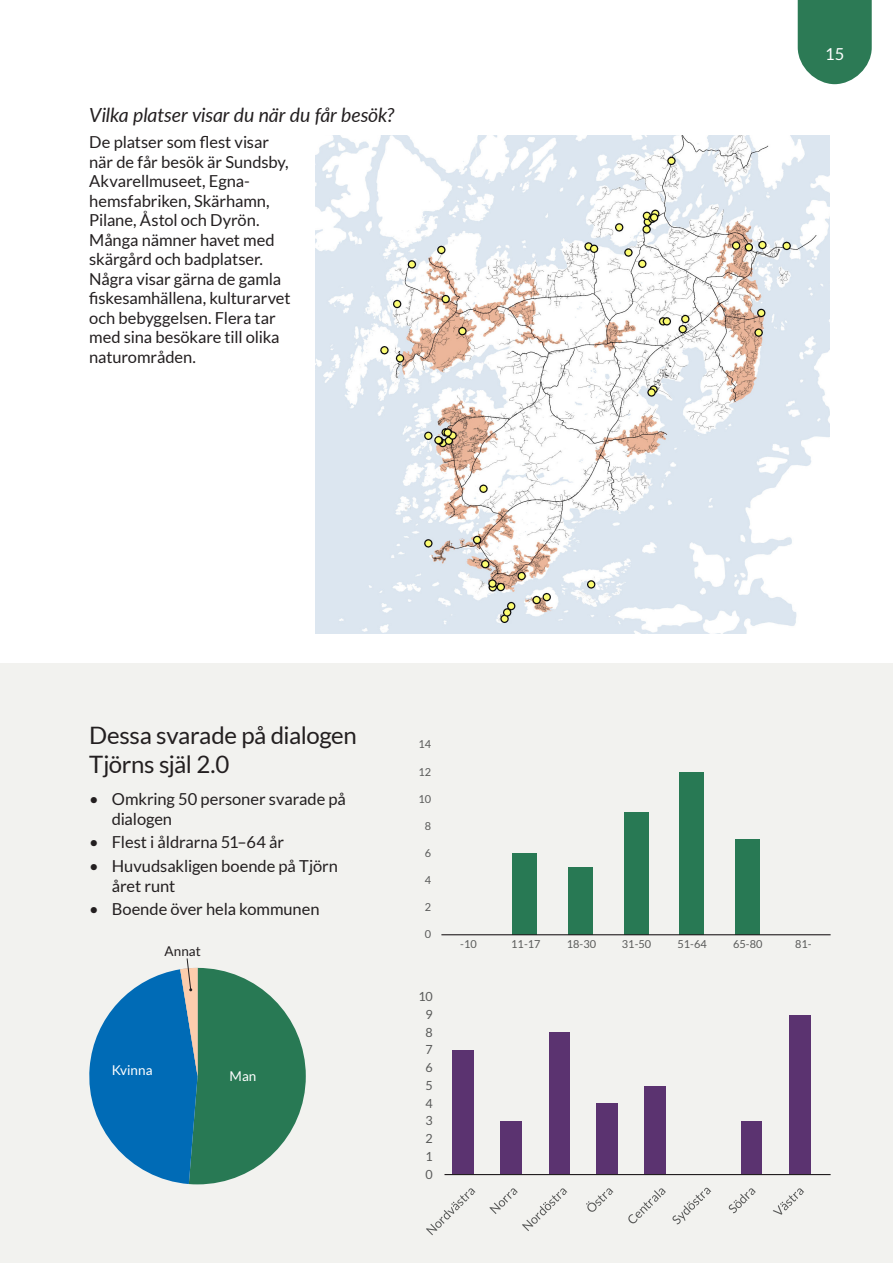
<style>
.page{position:relative;width:893px;height:1263px;background:#fff}
.page>*{position:absolute;margin:0;border:0;box-sizing:border-box;transform-origin:0 0}
.Rubrik_3{font:24px/28.5px "Lato";letter-spacing:-.015em;color:#231f20}
.Rubrik_4{font:italic 19.5px "Lato";letter-spacing:-.01em;color:#231f20}
.Brödtext{font:16.5px/19.5px "Lato";letter-spacing:-.005em;color:#231f20}
.t1{font:16.5px "Lato";color:#fff}
.Brödtext-2{font:13.5px "Lato";color:#fff}
.Brödtext-3{font:13.5px "Lato";color:#231f20}
.t2{font:12.6px "Lato";color:#595a59}
.t3{font:10.95px "Lato";color:#595a59}
</style>
<div class="page">
<svg style="left:798px;top:0;width:74px;height:84px;background:#418766"></svg>
<img style="left:315px;top:135px;width:514px;height:498px">
<div style="left:0;top:663px;width:893px;height:600px;background:#f2f2ef"></div>
<svg style="left:89px;top:958px;width:217px;height:226px"></svg>
<div style="left:452px;top:1050px;width:22px;height:124px;background:#5b3370"></div>
<div style="left:501px;top:1121px;width:21px;height:53px;background:#5b3370"></div>
<div style="left:549px;top:1032px;width:21px;height:142px;background:#5b3370"></div>
<div style="left:597px;top:1103px;width:21px;height:71px;background:#5b3370"></div>
<div style="left:645px;top:1086px;width:21px;height:88px;background:#5b3370"></div>
<div style="left:741px;top:1121px;width:21px;height:53px;background:#5b3370"></div>
<div style="left:789px;top:1015px;width:21px;height:159px;background:#5b3370"></div>
<hr style="left:444px;top:1174px;width:387px;height:1px;background:#231f20">
<svg style="left:426px;top:1188px;width:49px;height:47px"></svg>
<svg style="left:489px;top:1188px;width:78px;height:43px"></svg>
<svg style="left:586px;top:1188px;width:27px;height:24px"></svg>
<svg style="left:628px;top:1188px;width:38px;height:35px"></svg>
<svg style="left:672px;top:1188px;width:39px;height:36px"></svg>
<svg style="left:729px;top:1188px;width:27px;height:25px"></svg>
<svg style="left:773px;top:1188px;width:31px;height:27px"></svg>
<div style="left:513px;top:853px;width:24px;height:82px;background:#287954"></div>
<div style="left:568px;top:867px;width:25px;height:68px;background:#287954"></div>
<div style="left:624px;top:812px;width:24px;height:123px;background:#287954"></div>
<div style="left:679px;top:772px;width:25px;height:163px;background:#287954"></div>
<div style="left:735px;top:840px;width:24px;height:95px;background:#287954"></div>
<hr style="left:441px;top:934px;width:390px;height:1px;background:#231f20">
<p class="Rubrik_4" style="left:89px;top:101px;width:307px">Vilka platser visar du när du får besök?</p>
<p class="Brödtext" style="left:89px;top:133px;width:203px">De platser som flest visar när de får besök är Sundsby,<br>Akvarellmuseet, Egna&shy;hemsfabriken, Skärhamn,<br>Pilane, Åstol och Dyrön.<br>Många nämner havet med skärgård och badplatser.<br>Några visar gärna de gamla fiskesamhällena, kulturarvet och bebyggelsen. Flera tar med sina besökare till olika naturområden.</p>
<p class="t1" style="left:825px;top:45px;width:21px">15</p>
<p class="Rubrik_3" style="left:89px;top:721px;width:269px">Dessa svarade på dialogen<br>Tjörns själ 2.0</p>
<p class="Brödtext" style="left:112px;top:789px;width:236px;text-indent:-23px">• Omkring 50 personer svarade på dialogen</p>
<p class="Brödtext" style="left:89px;top:832px;width:196px">• Flest i åldrarna 51–64 år</p>
<p class="Brödtext" style="left:112px;top:856px;width:228px;text-indent:-23px">• Huvudsakligen boende på Tjörn året runt</p>
<p class="Brödtext" style="left:89px;top:899px;width:232px">• Boende över hela kommunen</p>
<p class="Brödtext-3" style="left:164px;top:943px;width:38px">Annat</p>
<p class="Brödtext-2" style="left:112px;top:1062px;width:42px">Kvinna</p>
<p class="Brödtext-2" style="left:230px;top:1068px;width:28px">Man</p>
<p class="t3" style="left:418px;top:738px;width:14px">14</p>
<p class="t3" style="left:418px;top:765px;width:14px">12</p>
<p class="t3" style="left:418px;top:793px;width:14px">10</p>
<p class="t3" style="left:425px;top:820px;width:8px">8</p>
<p class="t3" style="left:425px;top:847px;width:8px">6</p>
<p class="t3" style="left:425px;top:874px;width:8px">4</p>
<p class="t3" style="left:425px;top:901px;width:8px">2</p>
<p class="t3" style="left:425px;top:928px;width:8px">0</p>
<p class="t2" style="left:418px;top:989px;width:16px">10</p>
<p class="t2" style="left:426px;top:1007px;width:9px">9</p>
<p class="t2" style="left:426px;top:1025px;width:9px">8</p>
<p class="t2" style="left:426px;top:1043px;width:9px">7</p>
<p class="t2" style="left:426px;top:1060px;width:9px">6</p>
<p class="t2" style="left:426px;top:1078px;width:9px">5</p>
<p class="t2" style="left:426px;top:1096px;width:9px">4</p>
<p class="t2" style="left:426px;top:1114px;width:9px">3</p>
<p class="t2" style="left:426px;top:1132px;width:9px">2</p>
<p class="t2" style="left:426px;top:1149px;width:9px">1</p>
<p class="t2" style="left:426px;top:1167px;width:9px">0</p>
<p class="t3" style="left:460px;top:938px;width:18px">-10</p>
<p class="t3" style="left:511px;top:938px;width:31px">11-17</p>
<p class="t3" style="left:567px;top:938px;width:31px">18-30</p>
<p class="t3" style="left:622px;top:938px;width:31px">31-50</p>
<p class="t3" style="left:678px;top:938px;width:31px">51-64</p>
<p class="t3" style="left:733px;top:938px;width:31px">65-80</p>
<p class="t3" style="left:795px;top:938px;width:18px">81-</p>
</div>
